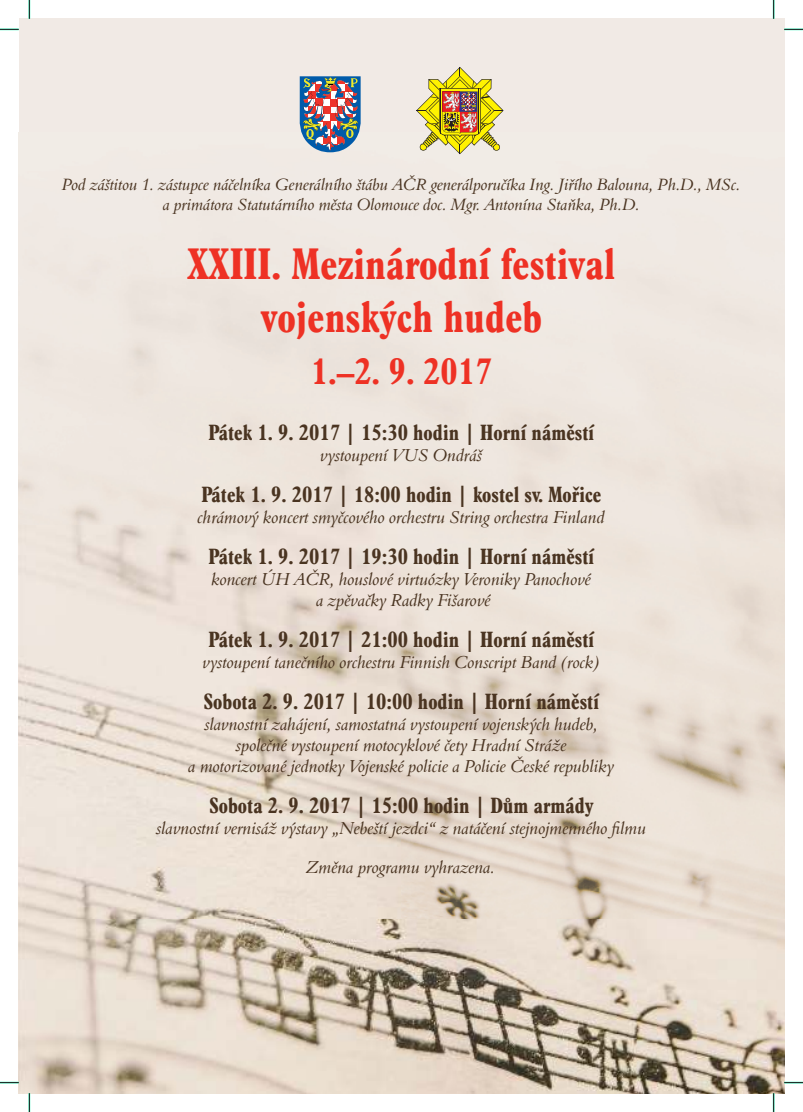
<style>
.page{position:relative;width:803px;height:1112px;background:#fff}
.page>*{position:absolute;margin:0;border:0;box-sizing:border-box;transform-origin:0 0}
.t1{font:700 condensed 42.5px/53.1px "Aldine 721 AT";color:#ee3124;text-align:center}
.t2{font:700 condensed 35.38px "Aldine 721 AT";color:#ee3124}
.t3{font:700 condensed 21.25px "Aldine 721 AT";color:#4a3421}
.t4{font:17.75px/21.2px "Aldine 401 AT Italic A";color:#4a3421;text-align:center}
.t5{font:16.88px/20.1px "Aldine 401 AT Italic A";color:#4a3421;text-align:center}
</style>
<div class="page">
<div style="left:19px;top:19px;width:765px;height:1073px;background:#f1eae5"></div>
<img style="left:19px;top:152px;width:765px;height:940px">
<img style="left:416px;top:67px;width:87px;height:87px">
<img style="left:299px;top:76px;width:62px;height:76px">
<svg style="left:0;top:29px;width:19px;height:1px"></svg>
<svg style="left:784px;top:29px;width:19px;height:1px"></svg>
<svg style="left:0;top:1081px;width:19px;height:2px"></svg>
<svg style="left:784px;top:1081px;width:19px;height:2px"></svg>
<svg style="left:29px;top:0;width:1px;height:19px"></svg>
<svg style="left:29px;top:1092px;width:1px;height:19px"></svg>
<svg style="left:773px;top:0;width:1px;height:19px"></svg>
<svg style="left:773px;top:1092px;width:1px;height:19px"></svg>
<p class="t5" style="left:62px;top:176px;width:680px">Pod záštitou 1. zástupce náčelníka Generálního štábu AČR generálporučíka Ing. Jiřího Balouna, Ph.D., MSc. a primátora Statutárního města Olomouce doc. Mgr. Antonína Staňka, Ph.D.</p>
<h1 class="t1" style="left:187px;top:241px;width:429px">XXIII. Mezinárodní festival vojenských hudeb</h1>
<h2 class="t2" style="left:311px;top:357px;width:183px">1.–2. 9. 2017</h2>
<p class="t3" style="left:209px;top:423px;width:387px">Pátek 1. 9. 2017 | 15:30 hodin | Horní náměstí</p>
<p class="t4" style="left:321px;top:446px;width:163px">vystoupení VUS Ondráš</p>
<p class="t3" style="left:201px;top:485px;width:401px">Pátek 1. 9. 2017 | 18:00 hodin | kostel sv. Mořice</p>
<p class="t4" style="left:198px;top:508px;width:408px">chrámový koncert smyčcového orchestru String orchestra Finland</p>
<p class="t3" style="left:209px;top:547px;width:387px">Pátek 1. 9. 2017 | 19:30 hodin | Horní náměstí</p>
<p class="t4" style="left:212px;top:570px;width:381px">koncert ÚH AČR, houslové virtuózky Veroniky Panochové a zpěvačky Radky Fišarové</p>
<p class="t3" style="left:209px;top:630px;width:387px">Pátek 1. 9. 2017 | 21:00 hodin | Horní náměstí</p>
<p class="t4" style="left:203px;top:653px;width:399px">vystoupení tanečního orchestru Finnish Conscript Band (rock)</p>
<p class="t3" style="left:204px;top:692px;width:397px">Sobota 2. 9. 2017 | 10:00 hodin | Horní náměstí</p>
<p class="t4" style="left:189px;top:714px;width:427px">slavnostní zahájení, samostatná vystoupení vojenských hudeb, společné vystoupení motocyklové čety Hradní Stráže<br>a motorizované jednotky Vojenské policie a Policie České republiky</p>
<p class="t3" style="left:209px;top:796px;width:385px">Sobota 2. 9. 2017 | 15:00 hodin | Dům armády</p>
<p class="t4" style="left:157px;top:819px;width:491px">slavnostní vernisáž výstavy „Nebeští jezdci“ z natáčení stejnojmenného filmu</p>
<p class="t4" style="left:306px;top:857px;width:190px">Změna programu vyhrazena.</p>
</div>
